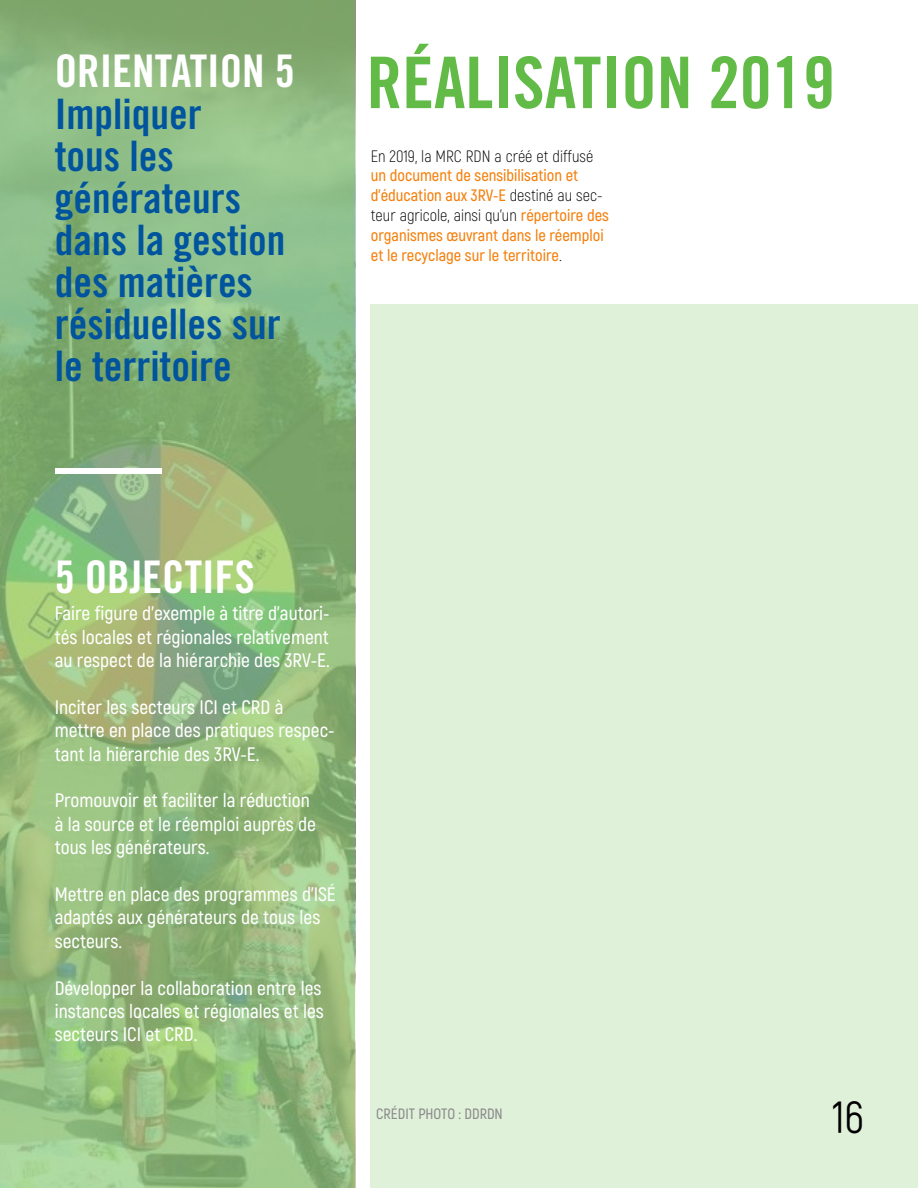
<style>
.page{position:relative;width:918px;height:1188px;background:#fff}
.page>*{position:absolute;margin:0;border:0;box-sizing:border-box;transform-origin:0 0}
.t1{font:71.25px "Trade Gothic Bold Cond Twenty";color:#62bb46}
.t2{font:45px "Trade Gothic Bold Cond Twenty";color:#fff}
.t3{font:45px "Akrobat";color:#000}
.t4{font:42px/42px "Trade Gothic Bold Cond Twenty";color:#00549e}
.t5{font:600 19.5px/23.4px "Akrobat";color:#fff}
.t6{font:600 16.5px/19.8px "Akrobat";color:#f47f0b}
.t7{font:300 16.5px "Akrobat";color:#000}
.t8{font:600 15px "Akrobat";color:#8c8c8c}
.s1{font-weight:300;color:#000}
</style>
<div class="page">
<div style="left:371px;top:305px;width:547px;height:883px;background:#e0f1da"></div>
<svg style="left:0;top:0;width:355px;height:1188px;background:#8fb87c"></svg>
<div style="left:55px;top:468px;width:107px;height:6px;background:#fff"></div>
<h2 class="t2" style="left:55px;top:44px;width:241px">ORIENTATION 5</h2>
<h3 class="t4" style="left:55px;top:93px;width:232px">Impliquer<br>tous les générateurs dans la gestion des matières résiduelles sur le territoire</h3>
<h1 class="t1" style="left:367px;top:39px;width:470px">RÉALISATION 2019</h1>
<p class="t7" style="left:371px;top:146px;width:224px">En 2019, la MRC RDN a créé et diffusé</p>
<p class="t6" style="left:371px;top:166px;width:240px">un document de sensibilisation et d’éducation aux 3RV-E <span class="s1">destiné au sec&shy;teur agricole, ainsi qu’un</span> répertoire des organismes œuvrant dans le réemploi et le recyclage sur le territoire<span class="s1">.</span></p>
<h2 class="t2" style="left:55px;top:550px;width:201px">5 OBJECTIFS</h2>
<p class="t5" style="left:55px;top:602px;width:276px;text-align:justify">Faire figure d’exemple à titre d’autori&shy;tés locales et régionales relativement au respect de la hiérarchie des 3RV-E.</p>
<p class="t5" style="left:55px;top:695px;width:281px">Inciter les secteurs ICI et CRD à mettre en place des pratiques respec&shy;tant la hiérarchie des 3RV-E.</p>
<p class="t5" style="left:55px;top:789px;width:263px">Promouvoir et faciliter la réduction à la source et le réemploi auprès de tous les générateurs.</p>
<p class="t5" style="left:55px;top:882px;width:283px">Mettre en place des programmes d’ISÉ adaptés aux générateurs de tous les secteurs.</p>
<p class="t5" style="left:55px;top:976px;width:271px;text-align:justify">Développer la collaboration entre les instances locales et régionales et les secteurs ICI et CRD.</p>
<p class="t8" style="left:376px;top:1104px;width:128px">CRÉDIT PHOTO : DDRDN</p>
<h2 class="t3" style="left:832px;top:1090px;width:33px">16</h2>
</div>
